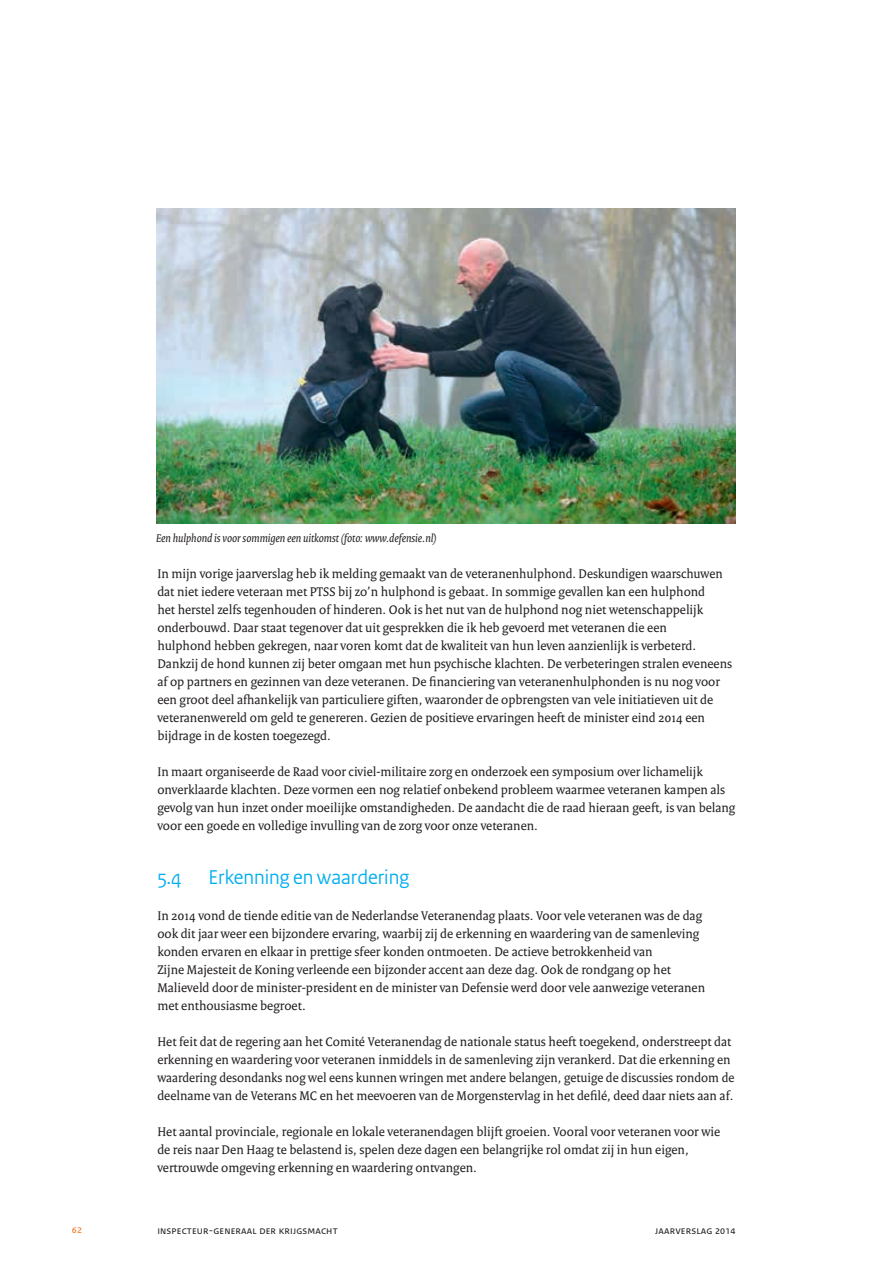
<style>
.page{position:relative;width:893px;height:1263px;background:#fff}
.page>*{position:absolute;margin:0;border:0;box-sizing:border-box;transform-origin:0 0}
._04_RO_Paragraafkop{font:21px "Rijksoverheid Sans Heading";color:#00aeef}
._10_RO_Broodtekst_Se{font:13.5px/18px "Rijksoverheid Serif";color:#231f20}
.Fotobijschrift_zwart{font:italic 12px "Rijksoverheid Serif";color:#231f20}
.t1{font:11.25px "Rijksoverheid Sans Text";letter-spacing:.015em;color:#231f20}
.t2{font:11.25px "Rijksoverheid Sans Text";color:#f47321}
</style>
<div class="page">
<img style="left:156px;top:209px;width:580px;height:314px">
<p class="Fotobijschrift_zwart" style="left:156px;top:531px;width:282px">Een hulphond is voor sommigen een uitkomst (foto: www.defensie.nl)</p>
<p class="_10_RO_Broodtekst_Se" style="left:157px;top:564px;width:576px">In mijn vorige jaarverslag heb ik melding gemaakt van de veteranenhulphond. Deskundigen waarschuwen dat niet iedere veteraan met PTSS bij zo’n hulphond is gebaat. In sommige gevallen kan een hulphond<br>het herstel zelfs tegenhouden of hinderen. Ook is het nut van de hulphond nog niet wetenschappelijk onderbouwd. Daar staat tegenover dat uit gesprekken die ik heb gevoerd met veteranen die een<br>hulphond hebben gekregen, naar voren komt dat de kwaliteit van hun leven aanzienlijk is verbeterd.<br>Dankzij de hond kunnen zij beter omgaan met hun psychische klachten. De verbeteringen stralen eveneens af op partners en gezinnen van deze veteranen. De financiering van veteranenhulphonden is nu nog voor een groot deel afhankelijk van particuliere giften, waaronder de opbrengsten van vele initiatieven uit de veteranenwereld om geld te genereren. Gezien de positieve ervaringen heeft de minister eind 2014 een bijdrage in de kosten toegezegd.</p>
<p class="_10_RO_Broodtekst_Se" style="left:157px;top:762px;width:579px">In maart organiseerde de Raad voor civiel-militaire zorg en onderzoek een symposium over lichamelijk onverklaarde klachten. Deze vormen een nog relatief onbekend probleem waarmee veteranen kampen als gevolg van hun inzet onder moeilijke omstandigheden. De aandacht die de raad hieraan geeft, is van belang voor een goede en volledige invulling van de zorg voor onze veteranen.</p>
<p class="_04_RO_Paragraafkop" style="left:157px;top:865px;width:26px">5.4</p>
<p class="_04_RO_Paragraafkop" style="left:208px;top:865px;width:202px">Erkenning en waardering</p>
<p class="_10_RO_Broodtekst_Se" style="left:157px;top:906px;width:549px">In 2014 vond de tiende editie van de Nederlandse Veteranendag plaats. Voor vele veteranen was de dag ook dit jaar weer een bijzondere ervaring, waarbij zij de erkenning en waardering van de samenleving konden ervaren en elkaar in prettige sfeer konden ontmoeten. De actieve betrokkenheid van<br>Zijne Majesteit de Koning verleende een bijzonder accent aan deze dag. Ook de rondgang op het Malieveld door de minister-president en de minister van Defensie werd door vele aanwezige veteranen met enthousiasme begroet.</p>
<p class="_10_RO_Broodtekst_Se" style="left:157px;top:1032px;width:579px">Het feit dat de regering aan het Comité Veteranendag de nationale status heeft toegekend, onderstreept dat erkenning en waardering voor veteranen inmiddels in de samenleving zijn verankerd. Dat die erkenning en waardering desondanks nog wel eens kunnen wringen met andere belangen, getuige de discussies rondom de deelname van de Veterans MC en het meevoeren van de Morgenstervlag in het defilé, deed daar niets aan af.</p>
<p class="_10_RO_Broodtekst_Se" style="left:157px;top:1122px;width:564px">Het aantal provinciale, regionale en lokale veteranendagen blijft groeien. Vooral voor veteranen voor wie de reis naar Den Haag te belastend is, spelen deze dagen een belangrijke rol omdat zij in hun eigen, vertrouwde omgeving erkenning en waardering ontvangen.</p>
<p class="t2" style="left:72px;top:1223px;width:12px">62</p>
<p class="t1" style="left:157px;top:1224px;width:182px">inspecteur-generaal der krijgsmacht</p>
<p class="t1" style="left:655px;top:1224px;width:82px">jaarverslag 2014</p>
</div>
